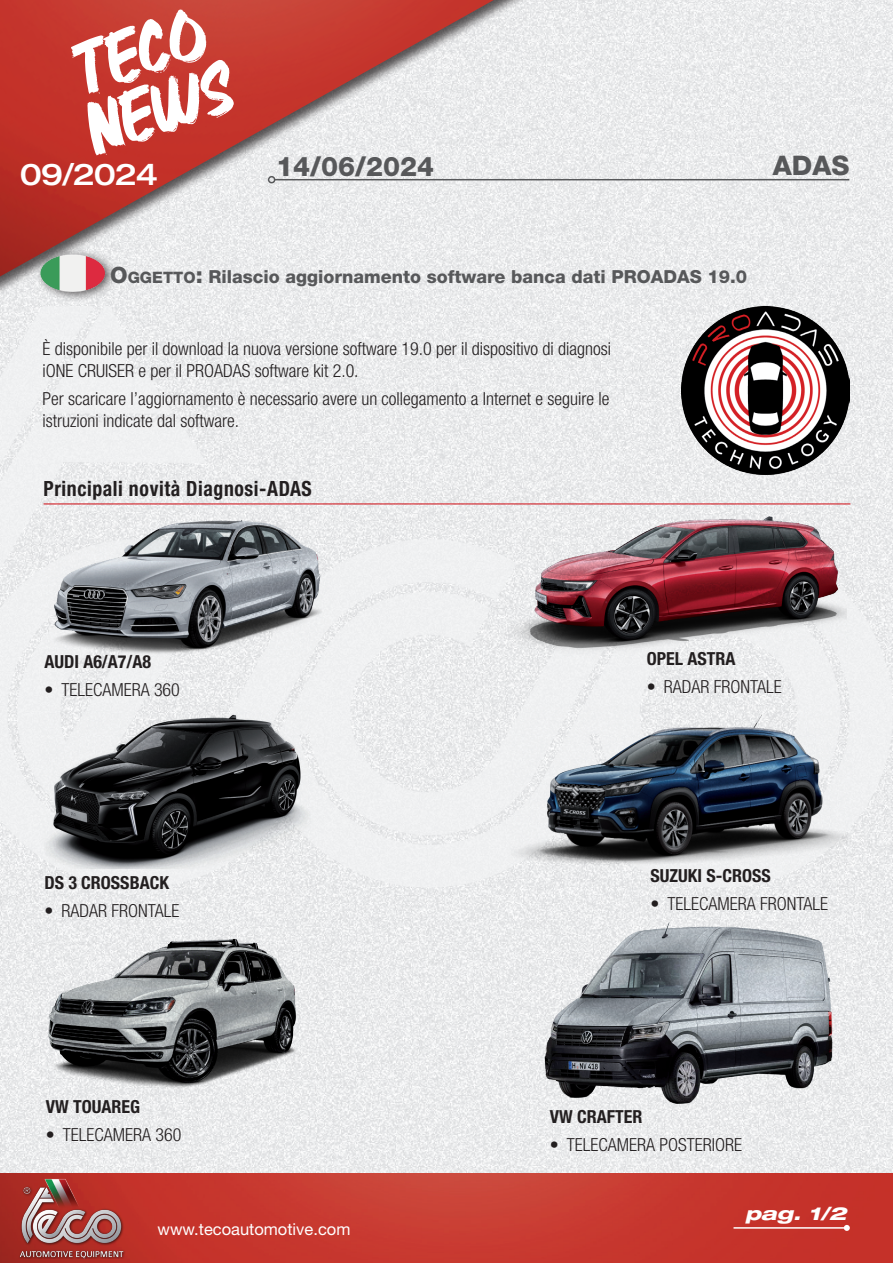
<style>
.page{position:relative;width:893px;height:1263px;background:#fff}
.page>*{position:absolute;margin:0;border:0;box-sizing:border-box;transform-origin:0 0}
.t1{font:500 expanded 30px "Helvetica Neue LT Std";letter-spacing:-.04em;color:#fff}
.t2{font:800 27px "Helvetica Neue LT Std";color:#57585a}
.t3{font:700 condensed 21px "Helvetica Neue LT Std";letter-spacing:.03em;color:#231f20;scale:.94 1}
.t4{font:300 condensed 18px/21.6px "Helvetica Neue LT Std";color:#231f20}
.t5{font:700 condensed 18px "Helvetica Neue LT Std";color:#231f20}
.t6{font:800 18px "Helvetica Neue LT Std";color:#57585a}
.t7{font:italic 800 expanded 18px "Helvetica Neue LT Std";color:#fff;scale:1.09 1}
.t8{font:16.5px "Helvetica Neue LT Std";color:#fff}
.s1{font-size:22.5px}
.s2{font-size:15.75px}
</style>
<div class="page">
<img style="left:0;top:888px;width:893px;height:285px">
<svg style="left:0;top:415px;width:893px;height:473px;fill:#eeeff0"></svg>
<img style="left:0;top:1173px;width:893px;height:90px">
<img style="left:18px;top:1176px;width:155px;height:83px">
<hr style="left:733px;top:1227px;width:114px;height:2px;background:#fff">
<svg style="left:844px;top:1225px;width:6px;height:6px"></svg>
<div style="left:0;top:0;width:893px;height:415px;background:#231f20;opacity:.75"></div>
<img style="left:0;top:0;width:893px;height:401px">
<hr style="left:275px;top:179px;width:574px;height:1px;background:#57585a">
<div style="left:268px;top:176px;width:7px;height:7px;border:2px solid #57585a;border-radius:50%"></div>
<svg style="left:70px;top:9px;width:164px;height:146px"></svg>
<img style="left:681px;top:306px;width:169px;height:169px">
<hr style="left:44px;top:503px;width:806px;height:1px;background:#d1232a">
<img style="left:44px;top:518px;width:285px;height:139px">
<img style="left:507px;top:505px;width:340px;height:152px">
<img style="left:44px;top:708px;width:266px;height:161px">
<img style="left:511px;top:914px;width:339px;height:200px">
<img style="left:43px;top:928px;width:261px;height:172px">
<img style="left:511px;top:707px;width:339px;height:162px">
<div style="left:35px;top:248px;width:82px;height:55px;background:#231f20;opacity:.75"></div>
<img style="left:39px;top:253px;width:67px;height:39px">
<h1 class="t1" style="left:20px;top:155px;width:140px">09/2024</h1>
<h2 class="t2" style="left:276px;top:150px;width:160px">14/06/2024</h2>
<h2 class="t2" style="left:773px;top:149px;width:78px">ADAS</h2>
<p class="t6" style="left:110px;top:266px;width:639px"><span class="s1">O</span><span class="s2">ggetto</span><span class="s1">:</span> Rilascio aggiornamento software banca dati PROADAS 19.0</p>
<p class="t4" style="left:43px;top:338px;width:570px">È disponibile per il download la nuova versione software 19.0 per il dispositivo di diagnosi iONE CRUISER e per il PROADAS software kit 2.0.</p>
<p class="t4" style="left:43px;top:388px;width:568px">Per scaricare l’aggiornamento è necessario avere un collegamento a Internet e seguire le istruzioni indicate dal software.</p>
<p class="t3" style="left:44px;top:476px;width:287px">Principali novità Diagnosi-ADAS</p>
<p class="t5" style="left:44px;top:651px;width:108px">AUDI A6/A7/A8</p>
<p class="t4" style="left:44px;top:679px;width:137px">• TELECAMERA 360</p>
<p class="t5" style="left:44px;top:872px;width:126px">DS 3 CROSSBACK</p>
<p class="t4" style="left:44px;top:900px;width:136px">• RADAR FRONTALE</p>
<p class="t5" style="left:46px;top:1096px;width:96px">VW TOUAREG</p>
<p class="t4" style="left:46px;top:1124px;width:137px">• TELECAMERA 360</p>
<p class="t8" style="left:158px;top:1219px;width:194px">www.tecoautomotive.com</p>
<p class="t5" style="left:647px;top:647px;width:90px">OPEL ASTRA</p>
<p class="t4" style="left:647px;top:675px;width:136px">• RADAR FRONTALE</p>
<p class="t5" style="left:651px;top:865px;width:122px">SUZUKI S-CROSS</p>
<p class="t4" style="left:651px;top:893px;width:179px">• TELECAMERA FRONTALE</p>
<p class="t5" style="left:550px;top:1105px;width:94px">VW CRAFTER</p>
<p class="t4" style="left:550px;top:1133px;width:194px">• TELECAMERA POSTERIORE</p>
<p class="t7" style="left:745px;top:1202px;width:95px">pag. 1/2</p>
</div>
